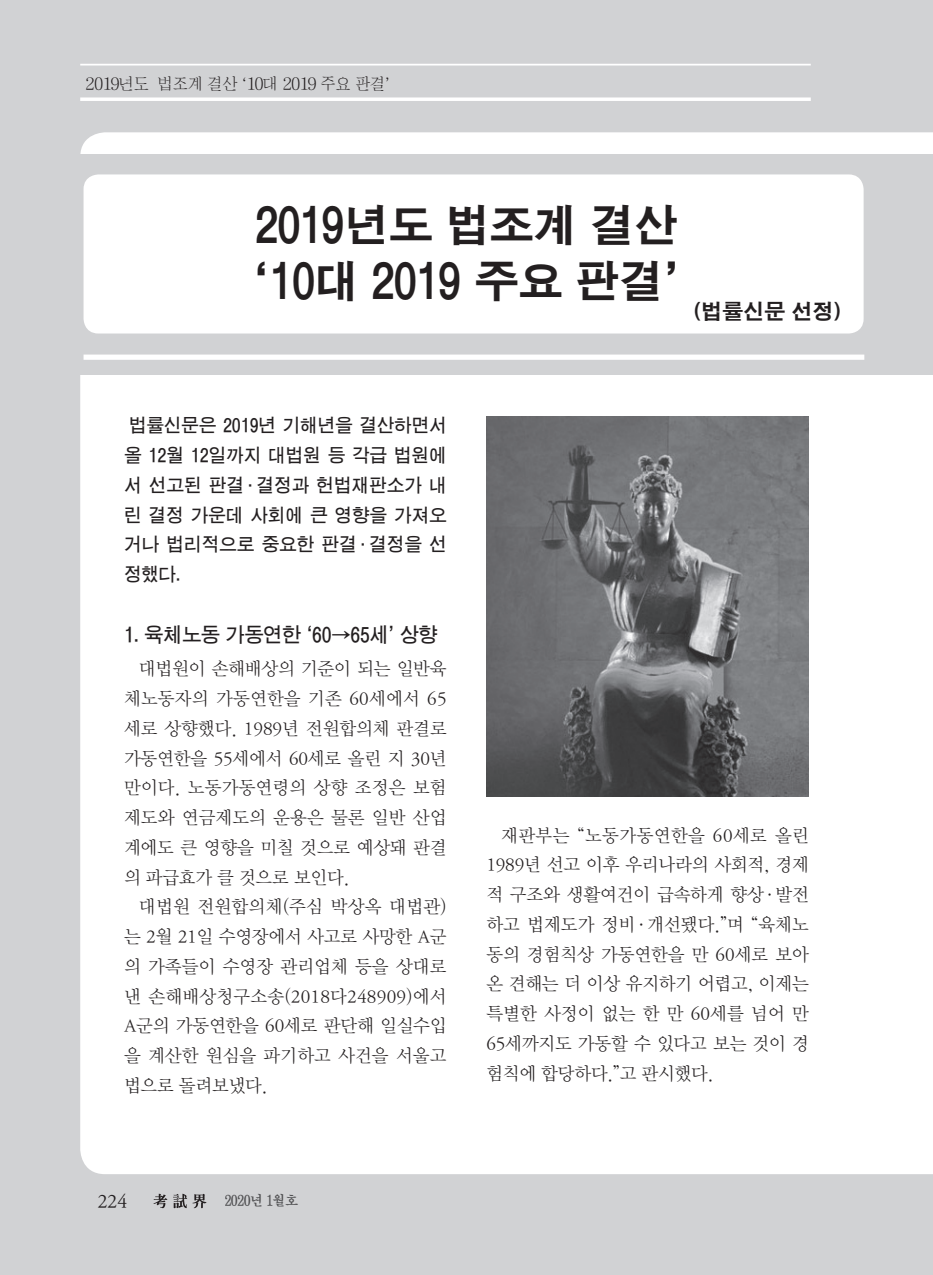
<style>
.page{position:relative;width:933px;height:1275px;background:#d1d2d4}
.page>*{position:absolute;margin:0;border:0;box-sizing:border-box;transform-origin:0 0}
.t1{font:43.75px/56px "D Xgo Std 60";color:#231f20}
.t2{font:21px "D Xgo Std 60";color:#231f20}
.t3{font:20.12px "D Xgo Std 40";letter-spacing:-.01em;color:#231f20;scale:.95 1}
.t4{font:19.25px "DX Nmu Std 30";color:#231f20}
.t5{font:18.38px/29.8px "DX Nmu Std 20";letter-spacing:-.01em;color:#231f20;text-align:justify}
.t6{font:18.38px/29.8px "D Xgo Std 40";letter-spacing:.005em;color:#231f20;text-align:justify;scale:.95 1}
.t7{font:15.75px "DX Shnm Std";letter-spacing:-.01em;color:#231f20}
.t8{font:14px "D Xmu Std 40";letter-spacing:-.05em;color:#505052;scale:.95 1}
</style>
<div class="page">
<svg style="left:80px;top:97px;width:730px;height:4px;fill:#fdfdfd"></svg>
<hr style="left:80px;top:64px;width:730px;height:2px;background:#fff">
<svg style="left:153px;top:1194px;width:14px;height:14px"></svg>
<svg style="left:173px;top:1194px;width:34px;height:14px"></svg>
<div style="left:80px;top:132px;width:853px;height:1042px;background:#fff"></div>
<div style="left:78px;top:154px;width:855px;height:221px;background:#d1d2d4"></div>
<div style="left:84px;top:355px;width:780px;height:5px;background:#fff"></div>
<div style="left:84px;top:174px;width:779px;height:159px;background:#fff;border-radius:15px"></div>
<img style="left:486px;top:417px;width:323px;height:379px">
<p class="t7" style="left:85px;top:76px;width:306px">2019년도 법조계 결산 ‘10대 2019 주요 판결’</p>
<h1 class="t1" style="left:253px;top:200px;width:429px">2019년도 법조계 결산 ‘10대 2019 주요 판결’</h1>
<p class="t2" style="left:694px;top:301px;width:148px">(법률신문 선정)</p>
<p class="t6" style="left:124px;top:412px;width:341px">법률신문은 2019년 기해년을 결산하면서 올 12월 12일까지 대법원 등 각급 법원에 서 선고된 판결·결정과 헌법재판소가 내 린 결정 가운데 사회에 큰 영향을 가져오 거나 법리적으로 중요한 판결·결정을 선 정했다.</p>
<p class="t3" style="left:124px;top:625px;width:332px">1. 육체노동 가동연한 ‘60→65세’ 상향</p>
<p class="t5" style="left:124px;top:655px;width:324px;text-indent:15px">대법원이 손해배상의 기준이 되는 일반육 체노동자의 가동연한을 기존 60세에서 65 세로 상향했다. 1989년 전원합의체 판결로 가동연한을 55세에서 60세로 올린 지 30년 만이다. 노동가동연령의 상향 조정은 보험 제도와 연금제도의 운용은 물론 일반 산업 계에도 큰 영향을 미칠 것으로 예상돼 판결 의 파급효가 클 것으로 보인다.</p>
<p class="t5" style="left:124px;top:893px;width:324px;text-indent:15px">대법원 전원합의체(주심 박상옥 대법관) 는 2월 21일 수영장에서 사고로 사망한 A군 의 가족들이 수영장 관리업체 등을 상대로 낸 손해배상청구소송(2018다248909)에서 A군의 가동연한을 60세로 판단해 일실수입 을 계산한 원심을 파기하고 사건을 서울고 법으로 돌려보냈다.</p>
<p class="t5" style="left:486px;top:821px;width:324px;text-indent:15px">재판부는 “노동가동연한을 60세로 올린 1989년 선고 이후 우리나라의 사회적, 경제 적 구조와 생활여건이 급속하게 향상·발전 하고 법제도가 정비·개선됐다.”며 “육체노 동의 경험칙상 가동연한을 만 60세로 보아 온 견해는 더 이상 유지하기 어렵고, 이제는 특별한 사정이 없는 한 만 60세를 넘어 만 65세까지도 가동할 수 있다고 보는 것이 경 험칙에 합당하다.”고 판시했다.</p>
<p class="t4" style="left:97px;top:1191px;width:31px">224</p>
<p class="t8" style="left:224px;top:1194px;width:80px">2020년 1월호</p>
</div>
